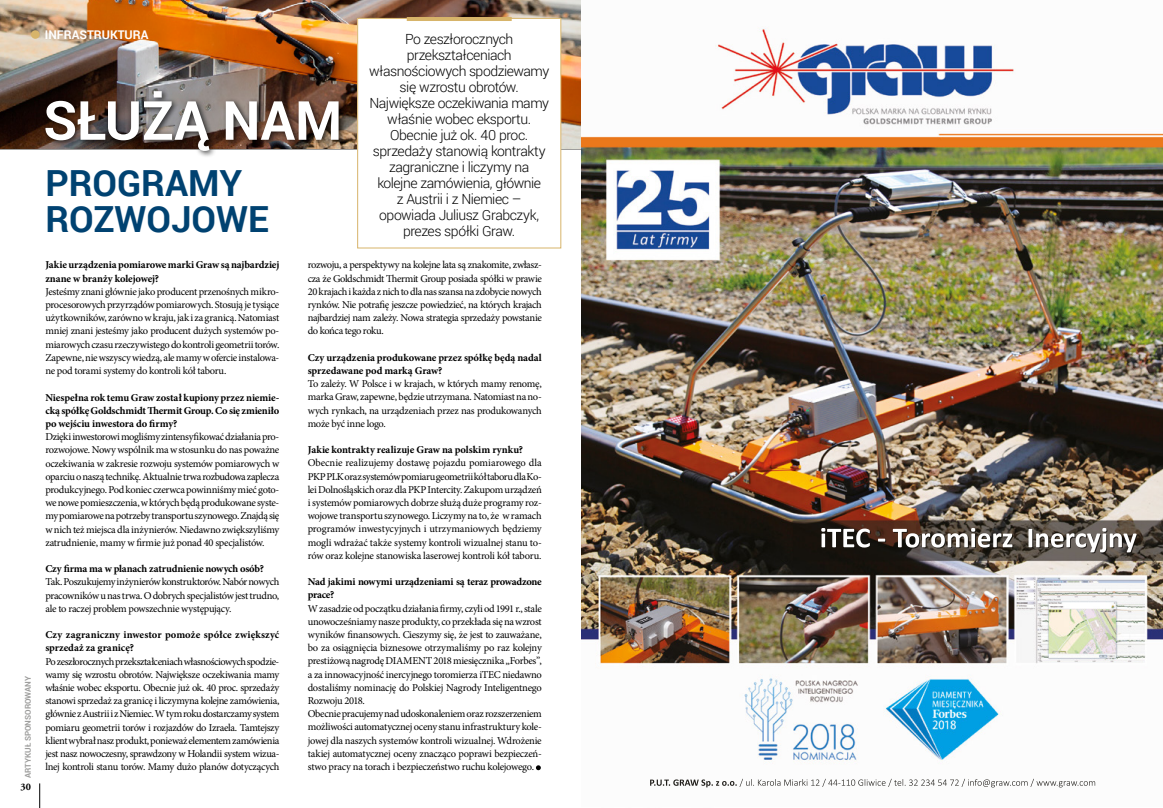
<style>
.page{position:relative;width:1163px;height:808px;background:#fff}
.page>*{position:absolute;margin:0;border:0;box-sizing:border-box;transform-origin:0 0}
.t1{font:700 54px "Roboto";color:#fff}
.t2{font:700 36px/36px "Roboto";color:#004271}
.t3{font:300 14px/16px "Roboto";letter-spacing:-.035em;color:#000;text-align:center}
.t4{font:700 12px "Roboto";color:#fff}
.t5{font:10.5px/13.2px "Minion Pro";letter-spacing:-.025em;color:#000;text-align:justify}
.t6{font:700 10.5px/13.2px "Minion Pro";letter-spacing:-.01em;color:#000}
.t7{font:700 10px "Adobe Garamond Pro";color:#000}
.t8{font:700 8px "Roboto";color:#9d9d9c}
</style>
<div class="page">
<img style="left:0;top:0;width:581px;height:149px">
<svg style="left:40px;top:783px;width:1px;height:25px"></svg>
<div style="left:31px;top:30px;width:9px;height:9px;background:#d7b46a;border-radius:50%"></div>
<svg style="left:536px;top:765px;width:4px;height:5px"></svg>
<div style="left:357px;top:18px;width:203px;height:230px;background:#fff"></div>
<div style="left:357px;top:18px;width:204px;height:230px;border:1px solid #d7b46a"></div>
<hr style="left:406px;top:17px;width:105px;height:4px;background:#d7b46a">
<div style="left:42px;top:88px;width:305px;height:70px;background:#000;opacity:.75"></div>
<img style="left:581px;top:28px;width:581px;height:760px">
<p class="t8" style="left:22px;top:778px;width:104px;rotate:-90deg">ARTYKUŁ SPONSOROWANY</p>
<p class="t7" style="left:20px;top:781px;width:12px">30</p>
<p class="t4" style="left:45px;top:26px;width:105px">INFRASTRUKTURA</p>
<h1 class="t1" style="left:43px;top:82px;width:300px">SŁUŻĄ NAM</h1>
<h2 class="t2" style="left:45px;top:164px;width:225px">PROGRAMY<br>ROZWOJOWE</h2>
<p class="t3" style="left:369px;top:31px;width:181px">Po zeszłorocznych przekształceniach własnościowych spodziewamy się wzrostu obrotów.<br>Największe oczekiwania mamy właśnie wobec eksportu.<br>Obecnie już ok. 40 proc. sprzedaży stanowią kontrakty zagraniczne i liczymy na kolejne zamówienia, głównie<br>z Austrii i z Niemiec – opowiada Juliusz Grabczyk, prezes spółki Graw.</p>
<p class="t6" style="left:45px;top:258px;width:235px">Jakie urządzenia pomiarowe marki Graw są najbardziej znane w branży kolejowej?</p>
<p class="t5" style="left:45px;top:285px;width:235px">Jesteśmy znani głównie jako producent przenośnych mikro&shy;procesorowych przyrządów pomiarowych. Stosują je tysiące użytkowników, zarówno w kraju, jak i za granicą. Natomiast mniej znani jesteśmy jako producent dużych systemów po&shy;miarowych czasu rzeczywistego do kontroli geometrii torów.<br>Zapewne, nie wszyscy wiedzą, ale mamy w ofercie instalowa&shy;ne pod torami systemy do kontroli kół taboru.</p>
<p class="t6" style="left:45px;top:390px;width:235px;text-align:justify">Niespełna rok temu Graw został kupiony przez niemie&shy;cką spółkę Goldschmidt Thermit Group. Co się zmieniło po wejściu inwestora do firmy?</p>
<p class="t5" style="left:45px;top:430px;width:235px">Dzięki inwestorowi mogliśmy zintensyfikować działania pro&shy;rozwojowe. Nowy wspólnik ma w stosunku do nas poważne oczekiwania w zakresie rozwoju systemów pomiarowych w oparciu o naszą technikę. Aktualnie trwa rozbudowa zaplecza produkcyjnego. Pod koniec czerwca powinniśmy mieć goto&shy;we nowe pomieszczenia, w których będą produkowane syste&shy;my pomiarowe na potrzeby transportu szynowego. Znajdą się w nich też miejsca dla inżynierów. Niedawno zwiększyliśmy zatrudnienie, mamy w firmie już ponad 40 specjalistów.</p>
<p class="t6" style="left:45px;top:562px;width:220px">Czy firma ma w planach zatrudnienie nowych osób?</p>
<p class="t5" style="left:45px;top:575px;width:235px">Tak. Poszukujemy inżynierów konstruktorów. Nabór nowych pracowników u nas trwa. O dobrych specjalistów jest trudno, ale to raczej problem powszechnie występujący.</p>
<p class="t6" style="left:45px;top:628px;width:235px">Czy zagraniczny inwestor pomoże spółce zwiększyć sprzedaż za granicę?</p>
<p class="t5" style="left:45px;top:655px;width:235px">Po zeszłorocznych przekształceniach własnościowych spodzie&shy;wamy się wzrostu obrotów. Największe oczekiwania mamy właśnie wobec eksportu. Obecnie już ok. 40 proc. sprzedaży stanowi sprzedaż za granicę i liczymyna kolejne zamówienia, głównie z Austrii i z Niemiec. W tym roku dostarczamy system pomiaru geometrii torów i rozjazdów do Izraela. Tamtejszy klient wybrał nasz produkt, ponieważ elementem zamówienia jest nasz nowoczesny, sprawdzony w Holandii system wizua&shy;lnej kontroli stanu torów. Mamy dużo planów dotyczących</p>
<p class="t5" style="left:308px;top:258px;width:235px">rozwoju, a perspektywy na kolejne lata są znakomite, zwłasz&shy;cza że Goldschmidt Thermit Group posiada spółki w prawie 20 krajach i każda z nich to dla nas szansa na zdobycie nowych rynków. Nie potrafię jeszcze powiedzieć, na których krajach najbardziej nam zależy. Nowa strategia sprzedaży powstanie do końca tego roku.</p>
<p class="t6" style="left:308px;top:351px;width:235px">Czy urządzenia produkowane przez spółkę będą nadal sprzedawane pod marką Graw?</p>
<p class="t5" style="left:308px;top:377px;width:235px">To zależy. W Polsce i w krajach, w których mamy renomę, marka Graw, zapewne, będzie utrzymana. Natomiast na no&shy;wych rynkach, na urządzeniach przez nas produkowanych może być inne logo.</p>
<p class="t6" style="left:308px;top:443px;width:217px">Jakie kontrakty realizuje Graw na polskim rynku?</p>
<p class="t5" style="left:308px;top:456px;width:235px">Obecnie realizujemy dostawę pojazdu pomiarowego dla PKP PLK oraz systemów pomiaru geometrii kół taboru dla Ko&shy;lei Dolnośląskich oraz dla PKP Intercity. Zakupom urządzeń i systemów pomiarowych dobrze służą duże programy roz&shy;wojowe transportu szynowego. Liczymy na to, że w ramach programów inwestycyjnych i utrzymaniowych będziemy mogli wdrażać także systemy kontroli wizualnej stanu to&shy;rów oraz kolejne stanowiska laserowej kontroli kół taboru.</p>
<p class="t6" style="left:308px;top:575px;width:235px">Nad jakimi nowymi urządzeniami są teraz prowadzone prace?</p>
<p class="t5" style="left:308px;top:602px;width:235px;text-align:left">W zasadzie od początku działania firmy, czyli od 1991 r., stale unowocześniamy nasze produkty, co przekłada się na wzrost wyników finansowych. Cieszymy się, że jest to zauważane, bo za osiągnięcia biznesowe otrzymaliśmy po raz kolejny prestiżową nagrodę DIAMENT 2018 miesięcznika „Forbes”, a za innowacyjność inercyjnego toromierza iTEC niedawno dostaliśmy nominację do Polskiej Nagrody Inteligentnego Rozwoju 2018.<br>Obecnie pracujemy nad udoskonaleniem oraz rozszerzeniem możliwości automatycznej oceny stanu infrastruktury kole&shy;jowej dla naszych systemów kontroli wizualnej. Wdrożenie takiej automatycznej oceny znacząco poprawi bezpieczeń&shy;stwo pracy na torach i bezpieczeństwo ruchu kolejowego.</p>
</div>
